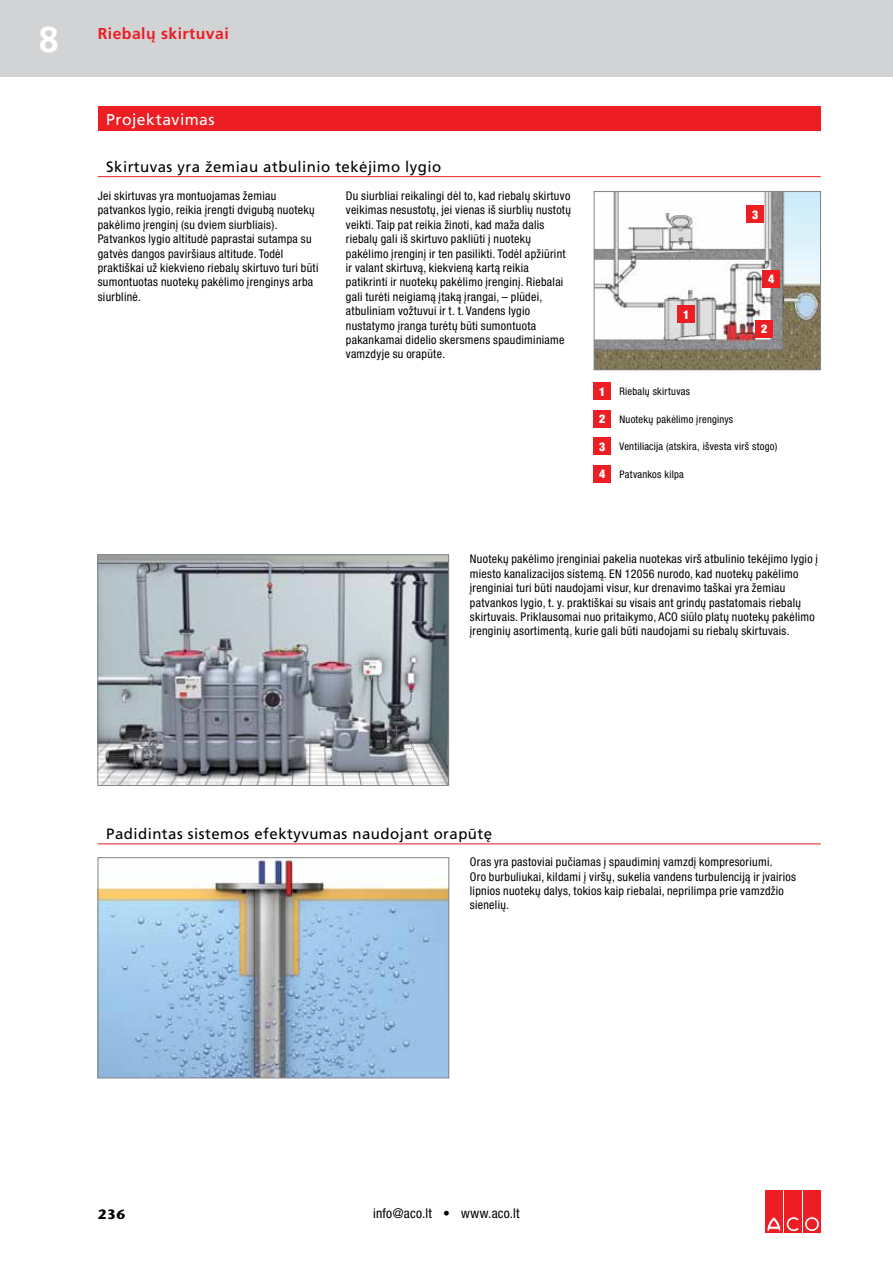
<style>
.page{position:relative;width:893px;height:1263px;background:#fff}
.page>*{position:absolute;margin:0;border:0;box-sizing:border-box;transform-origin:0 0}
.t1{font:700 36px "Frutiger PRO";color:#fff}
.t2{font:700 15.75px "Frutiger PRO";letter-spacing:.03em;color:#ed1d24}
.t3{font:15.75px "Frutiger PRO";letter-spacing:.03em;color:#fff}
.t4{font:15px "Frutiger PRO";letter-spacing:.03em;color:#000}
.t5{font:condensed 13.5px "Helvetica Neue LT Pro";letter-spacing:.02em;color:#000}
.t6{font:700 13.5px "Stone Sans ITC Pro";color:#000}
.t7{font:condensed 12px/14.4px "Helvetica Neue LT Pro";letter-spacing:.025em;color:#000}
.t8{font:900 condensed 12px "Helvetica Neue LT Pro";color:#fff}
.t9{font:condensed 10.5px "Helvetica Neue LT Pro";letter-spacing:.025em;color:#000}
.s1{font-weight:900;font-size:12px;color:#fff}
</style>
<div class="page">
<div style="left:98px;top:106px;width:723px;height:25px;background:#ed1d24"></div>
<div style="left:0;top:0;width:893px;height:77px;background:#d1d3d4"></div>
<div style="left:765px;top:1191px;width:18px;height:42px;background:#ed1d24"></div>
<div style="left:784px;top:1191px;width:18px;height:42px;background:#ed1d24"></div>
<svg style="left:767px;top:1216px;width:32px;height:16px"></svg>
<div style="left:803px;top:1191px;width:18px;height:42px;background:#ed1d24"></div>
<svg style="left:804px;top:1217px;width:15px;height:14px"></svg>
<div style="left:804px;top:1217px;width:15px;height:14px;border:1px solid #ed1d24;border-radius:50%"></div>
<div style="left:807px;top:1219px;width:10px;height:10px;background:#ed1d24;border-radius:50%"></div>
<div style="left:807px;top:1219px;width:10px;height:10px;border:1px solid #ed1d24;border-radius:50%"></div>
<img style="left:100px;top:557px;width:347px;height:226px">
<div style="left:98px;top:555px;width:351px;height:230px;border:1px solid #808285"></div>
<hr style="left:98px;top:843px;width:723px;height:1px;background:#ed1d24">
<img style="left:100px;top:859px;width:347px;height:217px">
<div style="left:98px;top:857px;width:351px;height:221px;border:1px solid #808285"></div>
<hr style="left:98px;top:176px;width:723px;height:1px;background:#ed1d24">
<div style="left:594px;top:383px;width:17px;height:17px;background:#ed1d24"></div>
<div style="left:594px;top:410px;width:17px;height:17px;background:#ed1d24"></div>
<div style="left:594px;top:438px;width:17px;height:17px;background:#ed1d24"></div>
<div style="left:594px;top:466px;width:17px;height:17px;background:#ed1d24"></div>
<img style="left:596px;top:193px;width:223px;height:175px">
<div style="left:594px;top:191px;width:227px;height:179px;border:1px solid #808285"></div>
<div style="left:678px;top:306px;width:17px;height:17px;background:#ed1d24"></div>
<div style="left:756px;top:320px;width:17px;height:17px;background:#ed1d24"></div>
<div style="left:747px;top:206px;width:17px;height:17px;background:#ed1d24"></div>
<div style="left:763px;top:270px;width:17px;height:17px;background:#ed1d24"></div>
<h1 class="t1" style="left:39px;top:18px;width:22px">8</h1>
<h2 class="t2" style="left:98px;top:24px;width:132px">Riebalų skirtuvai</h2>
<h2 class="t3" style="left:106px;top:110px;width:110px">Projektavimas</h2>
<p class="t4" style="left:106px;top:158px;width:336px">Skirtuvas yra žemiau atbulinio tekėjimo lygio</p>
<p class="t7" style="left:98px;top:188px;width:222px">Jei skirtuvas yra montuojamas žemiau patvankos lygio, reikia įrengti dvigubą nuotekų pakėlimo įrenginį (su dviem siurbliais).<br>Patvankos lygio altitudė paprastai sutampa su gatvės dangos paviršiaus altitude. Todėl praktiškai už kiekvieno riebalų skirtuvo turi būti sumontuotas nuotekų pakėlimo įrenginys arba siurblinė.</p>
<p class="t7" style="left:346px;top:188px;width:227px">Du siurbliai reikalingi dėl to, kad riebalų skirtuvo veikimas nesustotų, jei vienas iš siurblių nustotų veikti. Taip pat reikia žinoti, kad maža dalis riebalų gali iš skirtuvo pakliūti į nuotekų pakėlimo įrenginį ir ten pasilikti. Todėl apžiūrint ir valant skirtuvą, kiekvieną kartą reikia patikrinti ir nuotekų pakėlimo įrenginį. Riebalai gali turėti neigiamą įtaką įrangai, – plūdei, atbuliniam vožtuvui ir t. t. Vandens lygio nustatymo įranga turėtų būti sumontuota pakankamai didelio skersmens spaudiminiame vamzdyje su orapūte.</p>
<p class="t8" style="left:683px;top:307px;width:8px">1</p>
<p class="t8" style="left:752px;top:207px;width:8px">3</p>
<p class="t8" style="left:768px;top:271px;width:8px">4</p>
<p class="t8" style="left:761px;top:321px;width:8px">2</p>
<p class="t9" style="left:599px;top:385px;width:92px"><span class="s1">1</span> Riebalų skirtuvas</p>
<p class="t9" style="left:599px;top:413px;width:135px"><span class="s1">2</span> Nuotekų pakėlimo įrenginys</p>
<p class="t9" style="left:599px;top:441px;width:179px"><span class="s1">3</span> Ventiliacija (atskira, išvesta virš stogo)</p>
<p class="t9" style="left:599px;top:468px;width:86px"><span class="s1">4</span> Patvankos kilpa</p>
<p class="t7" style="left:470px;top:552px;width:350px">Nuotekų pakėlimo įrenginiai pakelia nuotekas virš atbulinio tekėjimo lygio į miesto kanalizacijos sistemą. EN 12056 nurodo, kad nuotekų pakėlimo įrenginiai turi būti naudojami visur, kur drenavimo taškai yra žemiau patvankos lygio, t. y. praktiškai su visais ant grindų pastatomais riebalų skirtuvais. Priklausomai nuo pritaikymo, ACO siūlo platų nuotekų pakėlimo įrenginių asortimentą, kurie gali būti naudojami su riebalų skirtuvais.</p>
<p class="t4" style="left:106px;top:825px;width:387px">Padidintas sistemos efektyvumas naudojant orapūtę</p>
<p class="t7" style="left:470px;top:855px;width:328px">Oras yra pastoviai pučiamas į spaudiminį vamzdį kompresoriumi.<br>Oro burbuliukai, kildami į viršų, sukelia vandens turbulenciją ir įvairios lipnios nuotekų dalys, tokios kaip riebalai, neprilimpa prie vamzdžio sienelių.</p>
<p class="t6" style="left:98px;top:1205px;width:29px">236</p>
<p class="t5" style="left:373px;top:1205px;width:148px">info@aco.lt • www.aco.lt</p>
</div>
